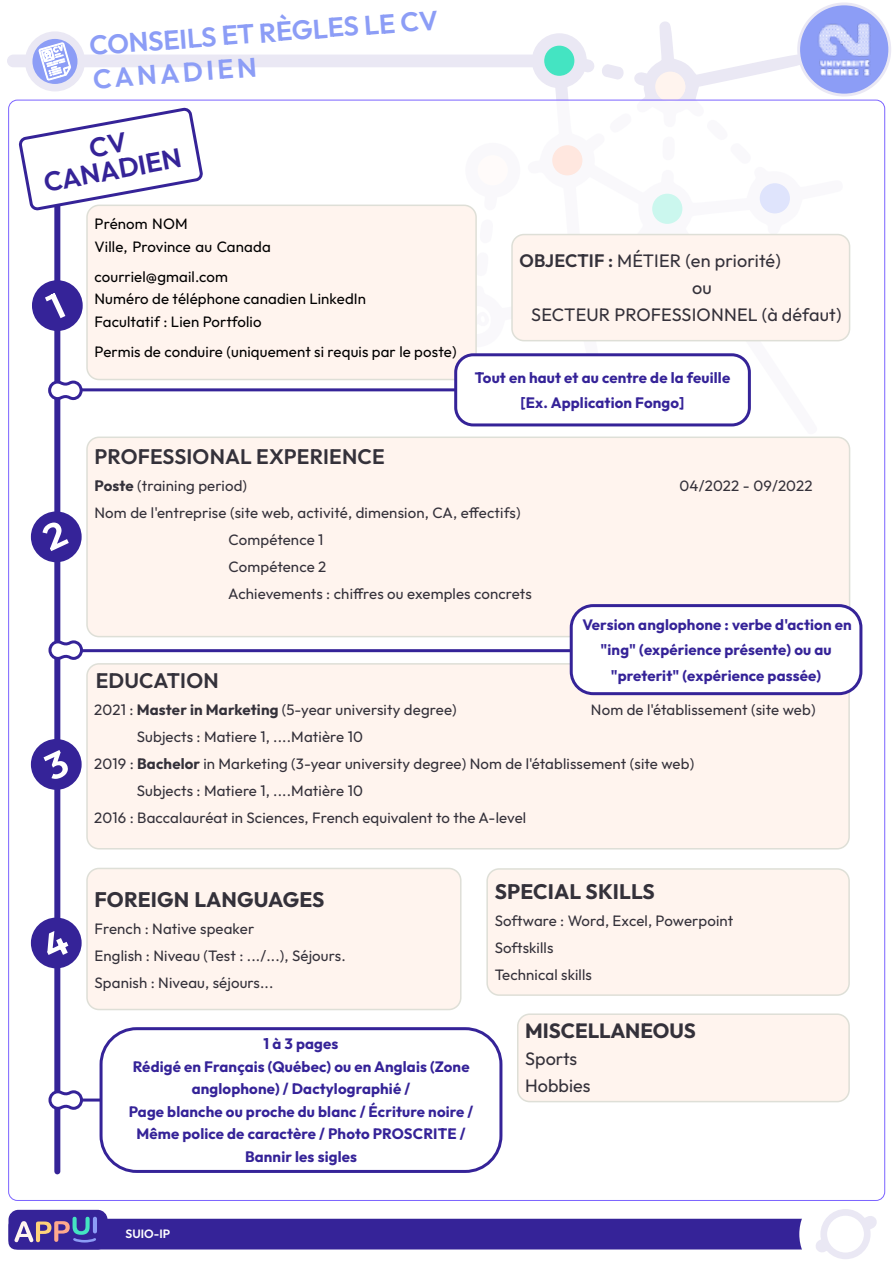
<style>
.page{position:relative;width:893px;height:1264px;background:#fff}
.page>*{position:absolute;margin:0;border:0;box-sizing:border-box;transform-origin:0 0}
.t1{font:600 27px "Outfit";color:#8c9df6}
.t2{font:600 27px/25.5px "Outfit";color:#352398;text-align:center}
.t3{font:600 21px "Outfit";letter-spacing:.01em;color:#34313a}
.t4{font:700 21px "Outfit";letter-spacing:.01em;color:#34313a}
.t5{font:700 20.55px "Outfit";color:#34313a}
.t6{font:18px/27px "Outfit";letter-spacing:.01em;color:#34313a}
.t7{font:15px/27px "Outfit";letter-spacing:.01em;color:#34313a}
.t8{font:700 15px/22.5px "Outfit";letter-spacing:.01em;color:#352398;text-align:center}
.t9{font:15px/22.5px "Outfit";letter-spacing:.01em;color:#000}
.t10{font:600 12px "Outfit";color:#fff}
.s1{font-weight:600}
.s2{font-weight:700}
</style>
<div class="page">
<svg style="left:236px;top:21px;width:607px;height:79px"></svg>
<div style="left:7px;top:55px;width:551px;height:12px;background:#eae8f4;border-radius:6px"></div>
<svg style="left:584px;top:53px;width:11px;height:20px"></svg>
<svg style="left:633px;top:72px;width:23px;height:15px"></svg>
<svg style="left:601px;top:64px;width:23px;height:16px"></svg>
<div style="left:655px;top:72px;width:30px;height:30px;background:#fff4ee;border-radius:50%"></div>
<div style="left:532px;top:33px;width:55px;height:55px;background:#eae8f4;border-radius:50%"></div>
<div style="left:544px;top:46px;width:30px;height:30px;background:#44e4c2;border-radius:50%"></div>
<svg style="left:797px;top:2px;width:94px;height:94px;fill:#8c9df6"></svg>
<img style="left:813px;top:19px;width:62px;height:61px">
<div style="left:9px;top:1218px;width:875px;height:31px;background:#352398;border-radius:7px"></div>
<svg style="left:799px;top:1186px;width:87px;height:73px"></svg>
<div style="left:820px;top:1208px;width:50px;height:50px;background:#eae8f4;border-radius:50%"></div>
<div style="left:827px;top:1215px;width:37px;height:37px;background:#fff;border-radius:50%"></div>
<div style="left:9px;top:1209px;width:99px;height:40px;background:#352398;border-radius:10px"></div>
<svg style="left:15px;top:1216px;width:82px;height:26px"></svg>
<div style="left:8px;top:100px;width:877px;height:1100px;background:#fff;border:1px solid #7b63ff;border-radius:9px"></div>
<div style="left:25px;top:31px;width:60px;height:60px;background:#eae8f4;border-radius:50%"></div>
<svg style="left:32px;top:31px;width:46px;height:53px"></svg>
<div style="left:54px;top:191px;width:6px;height:980px;background:#352398"></div>
<svg style="left:19px;top:109px;width:184px;height:101px"></svg>
<div style="left:34px;top:920px;width:45px;height:45px;background:#352398;border-radius:50%"></div>
<div style="left:31px;top:917px;width:51px;height:51px;border:6px solid #352398;border-radius:50%"></div>
<div style="left:34px;top:742px;width:45px;height:44px;background:#352398;border-radius:50%"></div>
<div style="left:31px;top:739px;width:51px;height:50px;border:6px solid #352398;border-radius:50%"></div>
<div style="left:34px;top:514px;width:45px;height:45px;background:#352398;border-radius:50%"></div>
<div style="left:31px;top:511px;width:51px;height:51px;border:6px solid #352398;border-radius:50%"></div>
<div style="left:35px;top:283px;width:45px;height:45px;background:#352398;border-radius:50%"></div>
<div style="left:32px;top:280px;width:51px;height:51px;border:6px solid #352398;border-radius:50%"></div>
<div style="left:518px;top:1014px;width:331px;height:87px;background:#fff4ee;border-radius:12px"></div>
<div style="left:517px;top:1013px;width:333px;height:89px;border:2px solid #dedfd7;border-radius:12px"></div>
<div style="left:487px;top:868px;width:362px;height:127px;background:#fff4ee;border-radius:12px"></div>
<div style="left:486px;top:868px;width:364px;height:127px;border:2px solid #dedfd7;border-radius:12px"></div>
<div style="left:87px;top:868px;width:374px;height:141px;background:#fff4ee;border-radius:12px"></div>
<div style="left:86px;top:867px;width:375px;height:143px;border:2px solid #dedfd7;border-radius:12px"></div>
<div style="left:87px;top:663px;width:762px;height:185px;background:#fff4ee;border-radius:12px"></div>
<div style="left:86px;top:663px;width:764px;height:186px;border:2px solid #dedfd7;border-radius:12px"></div>
<div style="left:87px;top:437px;width:762px;height:199px;background:#fff4ee;border-radius:12px"></div>
<div style="left:86px;top:436px;width:764px;height:201px;border:2px solid #dedfd7;border-radius:12px"></div>
<div style="left:87px;top:205px;width:389px;height:174px;background:#fff4ee;border-radius:12px"></div>
<div style="left:86px;top:204px;width:391px;height:176px;border:2px solid #dedfd7;border-radius:12px"></div>
<div style="left:512px;top:234px;width:337px;height:106px;background:#fff4ee;border-radius:12px"></div>
<div style="left:511px;top:234px;width:339px;height:107px;border:2px solid #dedfd7;border-radius:12px"></div>
<hr style="left:81px;top:649px;width:489px;height:3px;background:#352398">
<div style="left:570px;top:604px;width:292px;height:91px;background:#fff;border:3px solid #352398;border-radius:22px"></div>
<svg style="left:48px;top:638px;width:36px;height:23px"></svg>
<hr style="left:81px;top:1098px;width:180px;height:3px;background:#352398">
<div style="left:100px;top:1027px;width:402px;height:145px;background:#fff;border:3px solid #352398;border-radius:36px"></div>
<svg style="left:48px;top:1087px;width:36px;height:24px"></svg>
<hr style="left:79px;top:388px;width:490px;height:3px;background:#352398">
<div style="left:454px;top:353px;width:297px;height:73px;background:#fff;border:3px solid #352398;border-radius:18px"></div>
<svg style="left:48px;top:378px;width:36px;height:23px"></svg>
<svg style="left:40px;top:927px;width:31px;height:33px"></svg>
<svg style="left:42px;top:749px;width:29px;height:32px"></svg>
<svg style="left:40px;top:519px;width:29px;height:32px"></svg>
<h1 class="t1" style="left:88px;top:28px;width:351px;rotate:-4deg">CONSEILS ET RÈGLES LE CV</h1>
<h1 class="t1" style="left:92px;top:61px;width:166px;rotate:-4deg">CANADIEN</h1>
<h1 class="t2" style="left:37px;top:144px;width:141px;rotate:-10deg">CV<br>CANADIEN</h1>
<p class="t9" style="left:94px;top:213px;width:178px">Prénom NOM<br>Ville, Province au Canada</p>
<p class="t9" style="left:94px;top:265px;width:273px">courriel@gmail.com<br>Numéro de téléphone canadien LinkedIn<br>Facultatif : Lien Portfolio</p>
<p class="t9" style="left:94px;top:340px;width:363px">Permis de conduire (uniquement si requis par le poste)</p>
<p class="t6" style="left:519px;top:247px;width:263px"><span class="s1">OBJECTIF :</span> MÉTIER (en priorité)</p>
<p class="t6" style="left:692px;top:274px;width:21px">ou</p>
<p class="t6" style="left:531px;top:301px;width:312px">SECTEUR PROFESSIONNEL (à défaut)</p>
<p class="t8" style="left:475px;top:364px;width:257px;line-height:25.5px">Tout en haut et au centre de la feuille [Ex. Application Fongo]</p>
<h2 class="t3" style="left:94px;top:443px;width:292px">PROFESSIONAL EXPERIENCE</h2>
<p class="t7" style="left:94px;top:472px;width:154px"><span class="s2">Poste</span> (training period)</p>
<p class="t7" style="left:679px;top:472px;width:135px">04/2022 - 09/2022</p>
<p class="t7" style="left:228px;top:499px;width:305px;text-indent:-134px">Nom de l'entreprise (site web, activité, dimension, CA, effectifs)<br>Compétence 1<br>Compétence 2<br>Achievements : chiffres ou exemples concrets</p>
<p class="t8" style="left:582px;top:611px;width:271px;line-height:25.5px">Version anglophone : verbe d'action en "ing" (expérience présente) ou au "preterit" (expérience passée)</p>
<h2 class="t3" style="left:96px;top:666px;width:124px">EDUCATION</h2>
<p class="t7" style="left:94px;top:695px;width:364px">2021 : <span class="s2">Master in Marketing</span> (5-year university degree)</p>
<p class="t7" style="left:591px;top:695px;width:226px">Nom de l'établissement (site web)</p>
<p class="t7" style="left:137px;top:722px;width:228px">Subjects : Matiere 1, ....Matière 10</p>
<p class="t7" style="left:94px;top:749px;width:601px">2019 : <span class="s2">Bachelor</span> in Marketing (3-year university degree) Nom de l'établissement (site web)</p>
<p class="t7" style="left:137px;top:776px;width:228px">Subjects : Matiere 1, ....Matière 10</p>
<p class="t7" style="left:94px;top:803px;width:433px">2016 : Baccalauréat in Sciences, French equivalent to the A-level</p>
<h2 class="t4" style="left:94px;top:885px;width:231px">FOREIGN LANGUAGES</h2>
<p class="t7" style="left:94px;top:914px;width:253px">French : Native speaker<br>English : Niveau (Test : .../...), Séjours.<br>Spanish : Niveau, séjours...</p>
<p class="t8" style="left:129px;top:1032px;width:346px">1 à 3 pages<br>Rédigé en Français (Québec) ou en Anglais (Zone anglophone) / Dactylographié /<br>Page blanche ou proche du blanc / Écriture noire / Même police de caractère / Photo PROSCRITE / Bannir les sigles</p>
<h2 class="t4" style="left:495px;top:878px;width:161px">SPECIAL SKILLS</h2>
<p class="t7" style="left:495px;top:907px;width:240px">Software : Word, Excel, Powerpoint<br>Softskills<br>Technical skills</p>
<h3 class="t5" style="left:525px;top:1017px;width:172px">MISCELLANEOUS</h3>
<p class="t6" style="left:525px;top:1045px;width:67px">Sports<br>Hobbies</p>
<p class="t10" style="left:125px;top:1226px;width:46px">SUIO-IP</p>
</div>
